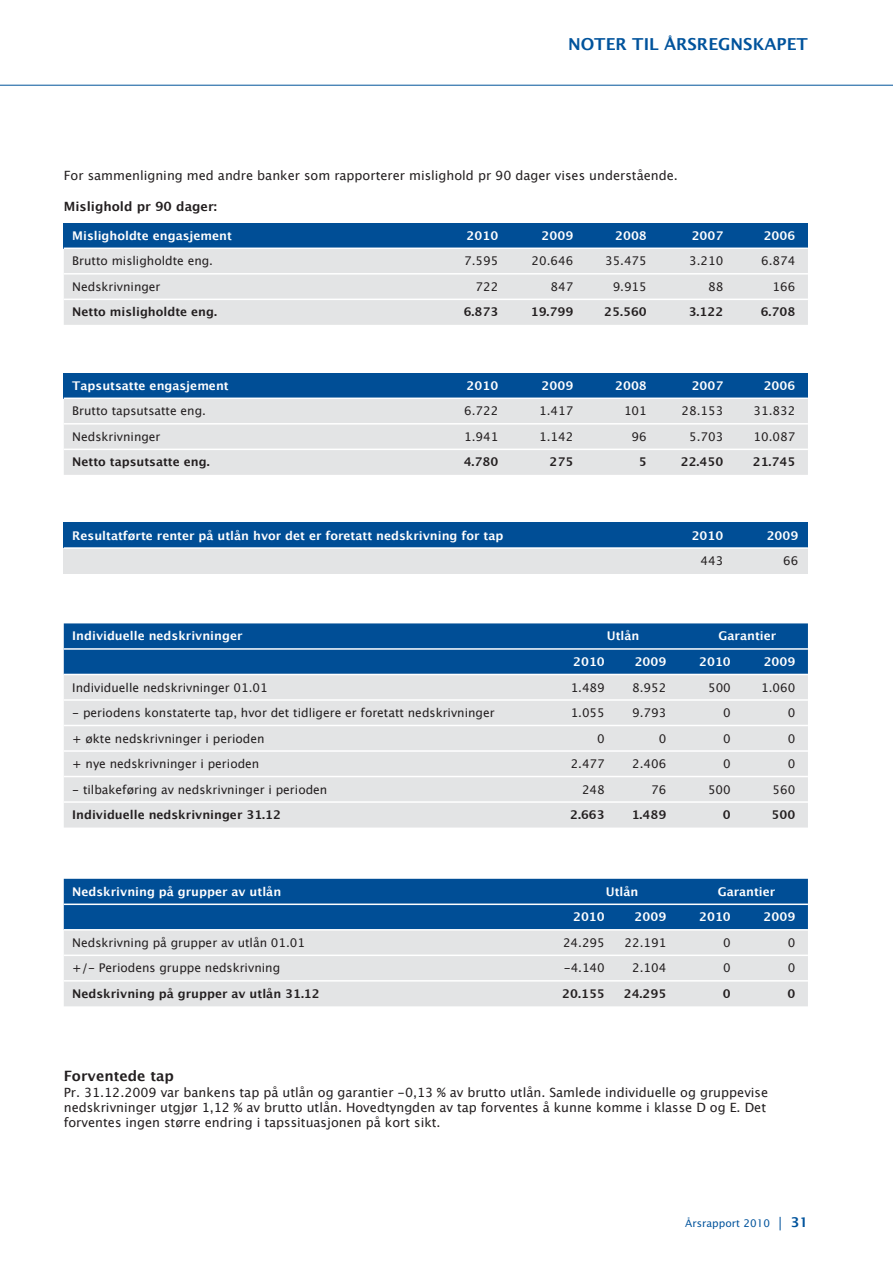
<style>
.page{position:relative;width:893px;height:1263px;background:#fff}
.page>*{position:absolute;margin:0;border:0;box-sizing:border-box;transform-origin:0 0}
.t1{font:600 16.5px "Lucida Sans";color:#00539c}
.t2{font:700 14.25px "Lucida Grande";color:#231f20}
.t3{font:12.75px/15.3px "Lucida Grande";color:#231f20}
.t4{font:700 12.75px "Lucida Grande";color:#231f20}
.t5{font:12px "Lucida Grande";color:#231f20}
.t6{font:700 12px "Lucida Grande";color:#fff}
.t7{font:700 12px "Lucida Grande";color:#231f20}
.t8{font:10.5px "Lucida Sans";color:#00539c}
.s1{font-size:13.5px}
.s2{font-weight:600;font-size:13.5px}
</style>
<div class="page">
<hr style="left:0;top:85px;width:893px;height:1px;background:#00539b">
<div style="left:64px;top:522px;width:744px;height:26px;background:#004e96"></div>
<div style="left:64px;top:548px;width:744px;height:26px;background:#e3e4e5"></div>
<hr style="left:64px;top:547px;width:744px;height:2px;background:#fff">
<div style="left:64px;top:223px;width:744px;height:25px;background:#004e96"></div>
<div style="left:64px;top:249px;width:744px;height:76px;background:#e3e4e5"></div>
<hr style="left:64px;top:273px;width:744px;height:2px;background:#fff">
<hr style="left:64px;top:299px;width:744px;height:1px;background:#fff">
<div style="left:64px;top:373px;width:744px;height:25px;background:#004e96"></div>
<div style="left:64px;top:399px;width:744px;height:76px;background:#e3e4e5"></div>
<hr style="left:64px;top:423px;width:744px;height:2px;background:#fff">
<hr style="left:64px;top:449px;width:744px;height:1px;background:#fff">
<div style="left:64px;top:623px;width:744px;height:51px;background:#004e96"></div>
<div style="left:64px;top:675px;width:744px;height:152px;background:#e3e4e5"></div>
<hr style="left:64px;top:648px;width:744px;height:2px;background:#fff">
<hr style="left:64px;top:699px;width:744px;height:2px;background:#fff">
<hr style="left:64px;top:725px;width:744px;height:1px;background:#fff">
<hr style="left:64px;top:750px;width:744px;height:2px;background:#fff">
<hr style="left:64px;top:776px;width:744px;height:1px;background:#fff">
<hr style="left:64px;top:801px;width:744px;height:2px;background:#fff">
<div style="left:64px;top:879px;width:744px;height:50px;background:#004e96"></div>
<div style="left:64px;top:930px;width:744px;height:76px;background:#e3e4e5"></div>
<hr style="left:64px;top:903px;width:744px;height:2px;background:#fff">
<hr style="left:64px;top:954px;width:744px;height:2px;background:#fff">
<hr style="left:64px;top:980px;width:744px;height:1px;background:#fff">
<h1 class="t1" style="left:568px;top:35px;width:13px">NOT</h1>
<h1 class="t1" style="left:606px;top:35px;width:204px">ER TIL ÅRSREGNSKAPET</h1>
<p class="t3" style="left:64px;top:168px;width:616px">For sammenligning med andre banker som rapporterer mislighold pr 90 dager vises understående.</p>
<p class="t4" style="left:64px;top:196px;width:155px">Mislighold pr 90 dager:</p>
<p class="t6" style="left:72px;top:226px;width:161px">Misligholdte engasjement</p>
<p class="t6" style="left:467px;top:226px;width:33px">2010</p>
<p class="t6" style="left:542px;top:226px;width:33px">2009</p>
<p class="t6" style="left:615px;top:226px;width:33px">2008</p>
<p class="t6" style="left:692px;top:226px;width:33px">2007</p>
<p class="t6" style="left:764px;top:226px;width:33px">2006</p>
<p class="t5" style="left:72px;top:254px;width:142px">Brutto misligholdte eng.</p>
<p class="t5" style="left:464px;top:254px;width:36px">7.595</p>
<p class="t5" style="left:532px;top:254px;width:43px">20.646</p>
<p class="t5" style="left:605px;top:254px;width:43px">35.475</p>
<p class="t5" style="left:689px;top:254px;width:36px">3.210</p>
<p class="t5" style="left:761px;top:254px;width:36px">6.874</p>
<p class="t5" style="left:72px;top:280px;width:90px">Nedskrivninger</p>
<p class="t5" style="left:476px;top:280px;width:24px">722</p>
<p class="t5" style="left:551px;top:280px;width:24px">847</p>
<p class="t5" style="left:613px;top:280px;width:36px">9.915</p>
<p class="t5" style="left:708px;top:280px;width:17px">88</p>
<p class="t5" style="left:773px;top:280px;width:24px">166</p>
<p class="t7" style="left:72px;top:302px;width:146px">Netto misligholdte eng.</p>
<p class="t7" style="left:464px;top:302px;width:36px">6.873</p>
<p class="t7" style="left:531px;top:302px;width:44px">19.799</p>
<p class="t7" style="left:604px;top:302px;width:44px">25.560</p>
<p class="t7" style="left:689px;top:302px;width:36px">3.122</p>
<p class="t7" style="left:761px;top:302px;width:36px">6.708</p>
<p class="t6" style="left:72px;top:376px;width:158px">Tapsutsatte engasjement</p>
<p class="t6" style="left:467px;top:376px;width:33px">2010</p>
<p class="t6" style="left:542px;top:376px;width:33px">2009</p>
<p class="t6" style="left:615px;top:376px;width:33px">2008</p>
<p class="t6" style="left:692px;top:376px;width:33px">2007</p>
<p class="t6" style="left:764px;top:376px;width:33px">2006</p>
<p class="t5" style="left:72px;top:404px;width:135px">Brutto tapsutsatte eng.</p>
<p class="t5" style="left:464px;top:404px;width:36px">6.722</p>
<p class="t5" style="left:539px;top:404px;width:36px">1.417</p>
<p class="t5" style="left:624px;top:404px;width:24px">101</p>
<p class="t5" style="left:682px;top:404px;width:43px">28.153</p>
<p class="t5" style="left:754px;top:404px;width:43px">31.832</p>
<p class="t5" style="left:72px;top:430px;width:90px">Nedskrivninger</p>
<p class="t5" style="left:464px;top:430px;width:36px">1.941</p>
<p class="t5" style="left:539px;top:430px;width:36px">1.142</p>
<p class="t5" style="left:632px;top:430px;width:17px">96</p>
<p class="t5" style="left:689px;top:430px;width:36px">5.703</p>
<p class="t5" style="left:754px;top:430px;width:43px">10.087</p>
<p class="t7" style="left:72px;top:452px;width:139px">Netto tapsutsatte eng.</p>
<p class="t7" style="left:464px;top:452px;width:36px">4.780</p>
<p class="t7" style="left:550px;top:452px;width:25px">275</p>
<p class="t7" style="left:639px;top:452px;width:9px">5</p>
<p class="t7" style="left:681px;top:452px;width:44px">22.450</p>
<p class="t7" style="left:753px;top:452px;width:44px">21.745</p>
<p class="t6" style="left:72px;top:526px;width:433px">Resultatførte renter på utlån hvor det er foretatt nedskrivning for tap</p>
<p class="t6" style="left:692px;top:526px;width:33px">2010</p>
<p class="t6" style="left:767px;top:526px;width:33px">2009</p>
<p class="t5" style="left:701px;top:554px;width:24px">443</p>
<p class="t5" style="left:783px;top:554px;width:17px">66</p>
<p class="t6" style="left:72px;top:626px;width:172px">Individuelle nedskrivninger</p>
<p class="t6" style="left:607px;top:626px;width:34px">Utlån</p>
<p class="t6" style="left:719px;top:626px;width:59px">Garantier</p>
<p class="t6" style="left:573px;top:652px;width:33px">2010</p>
<p class="t6" style="left:635px;top:652px;width:33px">2009</p>
<p class="t6" style="left:699px;top:652px;width:33px">2010</p>
<p class="t6" style="left:764px;top:652px;width:33px">2009</p>
<p class="t5" style="left:72px;top:680px;width:197px">Individuelle nedskrivninger 01.01</p>
<p class="t5" style="left:571px;top:680px;width:36px">1.489</p>
<p class="t5" style="left:632px;top:680px;width:36px">8.952</p>
<p class="t5" style="left:708px;top:680px;width:24px">500</p>
<p class="t5" style="left:761px;top:680px;width:36px">1.060</p>
<p class="t5" style="left:72px;top:706px;width:424px">- periodens konstaterte tap, hvor det tidligere er foretatt nedskrivninger</p>
<p class="t5" style="left:571px;top:706px;width:36px">1.055</p>
<p class="t5" style="left:632px;top:706px;width:36px">9.793</p>
<p class="t5" style="left:723px;top:706px;width:9px">0</p>
<p class="t5" style="left:788px;top:706px;width:9px">0</p>
<p class="t5" style="left:72px;top:731px;width:194px">+ økte nedskrivninger i perioden</p>
<p class="t5" style="left:597px;top:731px;width:9px">0</p>
<p class="t5" style="left:659px;top:731px;width:9px">0</p>
<p class="t5" style="left:723px;top:731px;width:9px">0</p>
<p class="t5" style="left:788px;top:731px;width:9px">0</p>
<p class="t5" style="left:72px;top:757px;width:189px">+ nye nedskrivninger i perioden</p>
<p class="t5" style="left:571px;top:757px;width:36px">2.477</p>
<p class="t5" style="left:632px;top:757px;width:36px">2.406</p>
<p class="t5" style="left:723px;top:757px;width:9px">0</p>
<p class="t5" style="left:788px;top:757px;width:9px">0</p>
<p class="t5" style="left:72px;top:782px;width:257px">- tilbakeføring av nedskrivninger i perioden</p>
<p class="t5" style="left:582px;top:782px;width:24px">248</p>
<p class="t5" style="left:651px;top:782px;width:17px">76</p>
<p class="t5" style="left:708px;top:782px;width:24px">500</p>
<p class="t5" style="left:772px;top:782px;width:24px">560</p>
<p class="t7" style="left:72px;top:805px;width:210px">Individuelle nedskrivninger 31.12</p>
<p class="t7" style="left:570px;top:805px;width:36px">2.663</p>
<p class="t7" style="left:632px;top:805px;width:36px">1.489</p>
<p class="t7" style="left:723px;top:805px;width:9px">0</p>
<p class="t7" style="left:772px;top:805px;width:25px">500</p>
<p class="t6" style="left:72px;top:882px;width:210px">Nedskrivning på grupper av utlån</p>
<p class="t6" style="left:606px;top:882px;width:34px">Utlån</p>
<p class="t6" style="left:718px;top:882px;width:59px">Garantier</p>
<p class="t6" style="left:573px;top:907px;width:33px">2010</p>
<p class="t6" style="left:635px;top:907px;width:33px">2009</p>
<p class="t6" style="left:699px;top:907px;width:33px">2010</p>
<p class="t6" style="left:764px;top:907px;width:33px">2009</p>
<p class="t5" style="left:72px;top:936px;width:234px">Nedskrivning på grupper av utlån 01.01</p>
<p class="t5" style="left:563px;top:936px;width:43px">24.295</p>
<p class="t5" style="left:625px;top:936px;width:43px">22.191</p>
<p class="t5" style="left:723px;top:936px;width:9px">0</p>
<p class="t5" style="left:788px;top:936px;width:9px">0</p>
<p class="t5" style="left:72px;top:961px;width:209px">+/- Periodens gruppe nedskrivning</p>
<p class="t5" style="left:564px;top:961px;width:43px">-4.140</p>
<p class="t5" style="left:632px;top:961px;width:36px">2.104</p>
<p class="t5" style="left:723px;top:961px;width:9px">0</p>
<p class="t5" style="left:788px;top:961px;width:9px">0</p>
<p class="t7" style="left:72px;top:984px;width:249px">Nedskrivning på grupper av utlån 31.12</p>
<p class="t7" style="left:562px;top:984px;width:44px">20.155</p>
<p class="t7" style="left:624px;top:984px;width:44px">24.295</p>
<p class="t7" style="left:723px;top:984px;width:9px">0</p>
<p class="t7" style="left:787px;top:984px;width:9px">0</p>
<p class="t2" style="left:64px;top:1065px;width:112px">Forventede tap</p>
<p class="t3" style="left:64px;top:1085px;width:706px">Pr. 31.12.2009 var bankens tap på utlån og garantier -0,13 % av brutto utlån. Samlede individuelle og gruppevise nedskrivninger utgjør 1,12 % av brutto utlån. Hovedtyngden av tap forventes å kunne komme i klasse D og E. Det forventes ingen større endring i tapssituasjonen på kort sikt.</p>
<p class="t8" style="left:685px;top:1217px;width:124px">Årsrapport 2010 <span class="s1">|</span> <span class="s2">31</span></p>
</div>
